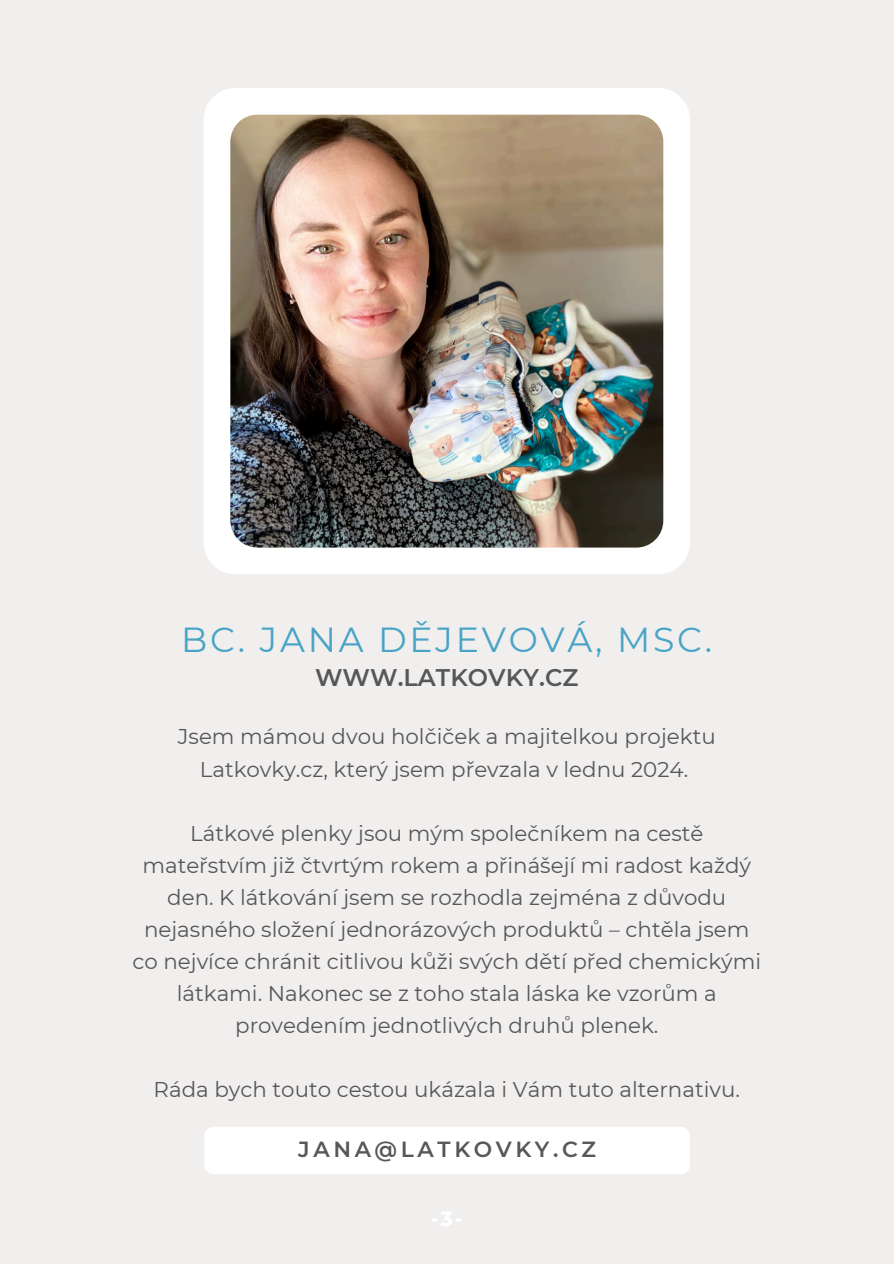
<style>
.page{position:relative;width:894px;height:1264px;background:#fff}
.page>*{position:absolute;margin:0;border:0;box-sizing:border-box;transform-origin:0 0}
.t1{font:34.65px "Montserrat";letter-spacing:.08em;color:#48a4c6}
.t2{font:600 24px "Montserrat";color:#575757}
.t3{font:600 21.9px "Montserrat";letter-spacing:.165em;color:#575757}
.t4{font:21.3px/32.1px "Montserrat";color:#575757;text-align:center}
</style>
<div class="page">
<div style="left:0;top:0;width:893px;height:1263px;background:#f1eeee"></div>
<div style="left:204px;top:1126px;width:485px;height:48px;background:#fff;border-radius:9px"></div>
<div style="left:203px;top:88px;width:486px;height:486px;background:#fff;border-radius:32px"></div>
<img style="left:230px;top:115px;width:433px;height:432px;border-radius:27px">
<h3 class="t1" style="left:181px;top:618px;width:532px">BC. JANA DĚJEVOVÁ, MSC.</h3>
<p class="t2" style="left:315px;top:663px;width:265px">WWW.LATKOVKY.CZ</p>
<h4 class="t4" style="left:178px;top:720px;width:539px">Jsem mámou dvou holčiček a majitelkou projektu<br>Latkovky.cz, který jsem převzala v lednu 2024.</h4>
<h4 class="t4" style="left:132px;top:817px;width:630px">Látkové plenky jsou mým společníkem na cestě mateřstvím již čtvrtým rokem a přinášejí mi radost každý den. K látkování jsem se rozhodla zejména z důvodu nejasného složení jednorázových produktů – chtěla jsem co nejvíce chránit citlivou kůži svých dětí před chemickými látkami. Nakonec se z toho stala láska ke vzorům a provedením jednotlivých druhů plenek.</h4>
<h4 class="t4" style="left:154px;top:1073px;width:587px">Ráda bych touto cestou ukázala i Vám tuto alternativu.</h4>
<p class="t3" style="left:298px;top:1136px;width:299px">JANA@LATKOVKY.CZ</p>
</div>
